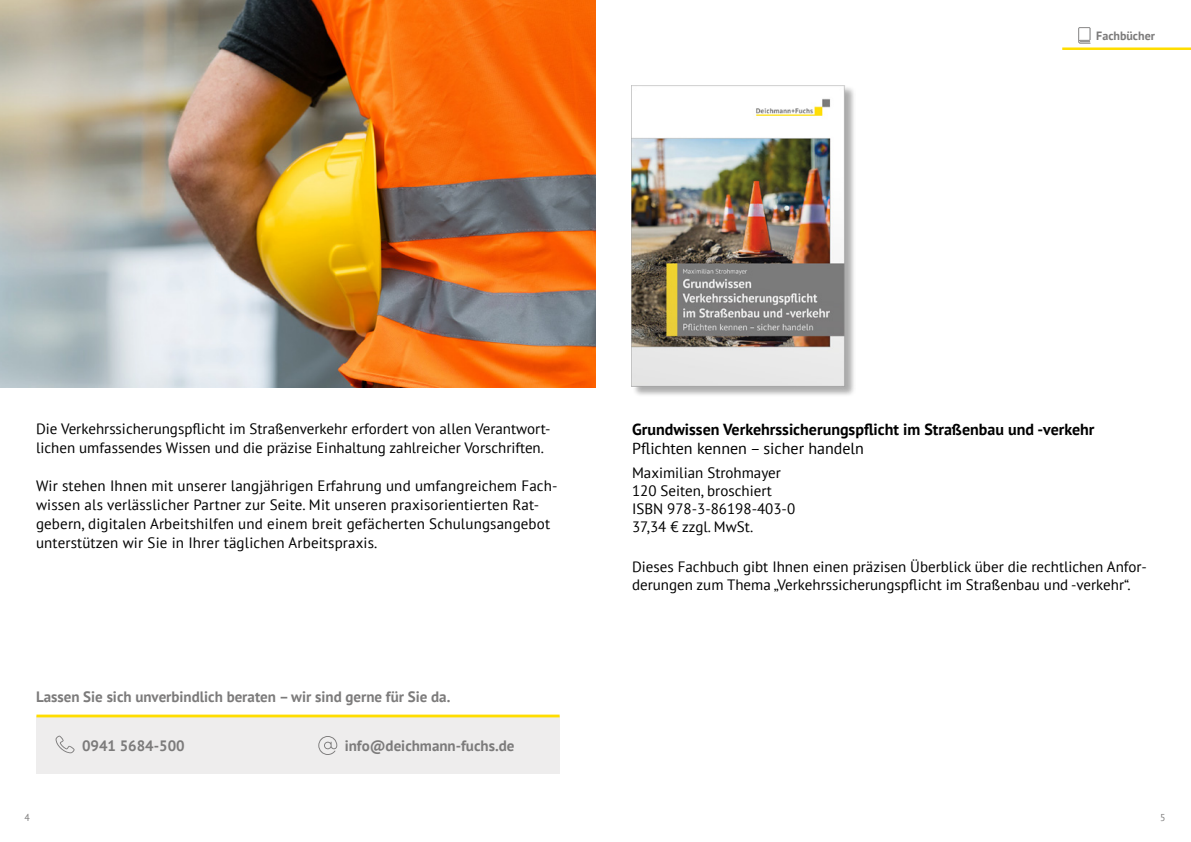
<style>
.page{position:relative;width:1191px;height:842px;background:#fff}
.page>*{position:absolute;margin:0;border:0;box-sizing:border-box;transform-origin:0 0}
.t1{font:700 16px "PT Sans";color:#000}
.t2{font:16px "PT Sans";color:#000}
.t3{font:15px/19px "PT Sans";color:#000}
.t4{font:700 15px "PT Sans";color:#7c7b7b}
.t5{font:700 12px "PT Sans";color:#7c7b7b}
.t6{font:10px "PT Sans";color:#7c7b7b}
</style>
<div class="page">
<hr style="left:1062px;top:47px;width:129px;height:3px;background:#fd0">
<svg style="left:1078px;top:27px;width:12px;height:17px"></svg>
<img style="left:0;top:0;width:595px;height:387px">
<img style="left:631px;top:85px;width:223px;height:310px">
<div style="left:36px;top:716px;width:523px;height:57px;background:#eeeded"></div>
<hr style="left:36px;top:715px;width:523px;height:2px;background:#fd0">
<svg style="left:318px;top:736px;width:19px;height:19px"></svg>
<svg style="left:56px;top:736px;width:19px;height:17px"></svg>
<p class="t5" style="left:1096px;top:27px;width:60px">Fachbücher</p>
<p class="t3" style="left:36px;top:419px;width:516px">Die Verkehrssicherungspflicht im Straßenverkehr erfordert von allen Verantwort&shy;lichen umfassendes Wissen und die präzise Einhaltung zahlreicher Vorschriften.</p>
<p class="t3" style="left:36px;top:476px;width:523px">Wir stehen Ihnen mit unserer langjährigen Erfahrung und umfangreichem Fach&shy;wissen als verlässlicher Partner zur Seite. Mit unseren praxisorientierten Rat&shy;gebern, digitalen Arbeitshilfen und einem breit gefächerten Schulungsangebot unterstützen wir Sie in Ihrer täglichen Arbeitspraxis.</p>
<p class="t4" style="left:36px;top:687px;width:416px">Lassen Sie sich unverbindlich beraten – wir sind gerne für Sie da.</p>
<p class="t4" style="left:82px;top:735px;width:104px">0941 5684-500</p>
<p class="t4" style="left:345px;top:735px;width:171px">info@deichmann-fuchs.de</p>
<p class="t1" style="left:632px;top:419px;width:464px">Grundwissen Verkehrssicherungspflicht im Straßenbau und -verkehr</p>
<p class="t2" style="left:632px;top:438px;width:233px">Pflichten kennen – sicher handeln</p>
<p class="t3" style="left:632px;top:463px;width:165px;line-height:18px">Maximilian Strohmayer<br>120 Seiten, broschiert<br>ISBN 978-3-86198-403-0<br>37,34 € zzgl. MwSt.</p>
<p class="t3" style="left:632px;top:557px;width:516px;line-height:18px">Dieses Fachbuch gibt Ihnen einen präzisen Überblick über die rechtlichen Anfor&shy;derungen zum Thema „Verkehrssicherungspflicht im Straßenbau und -verkehr“.</p>
<p class="t6" style="left:25px;top:811px;width:7px">4</p>
<p class="t6" style="left:1160px;top:811px;width:7px">5</p>
</div>
